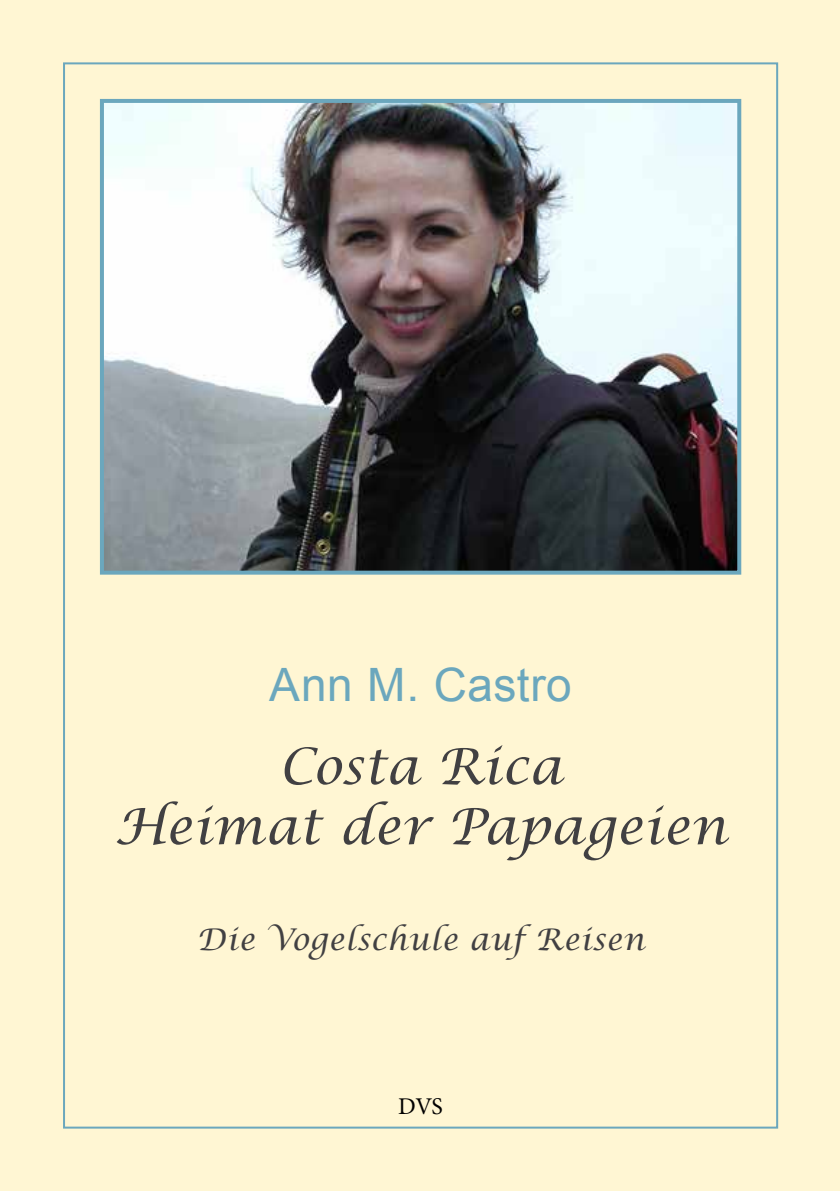
<style>
.page{position:relative;width:840px;height:1191px;background:#fff}
.page>*{position:absolute;margin:0;border:0;box-sizing:border-box;transform-origin:0 0}
.t1{font:italic 50px/60px "Lucida Calligraphy";letter-spacing:.005em;color:#414042;text-align:center}
.t2{font:46px "Arial";letter-spacing:.015em;color:#6ba7bd}
.t3{font:italic 30px "Lucida Calligraphy";letter-spacing:.02em;color:#414042}
.t4{font:24px "Minion Pro";color:#000}
</style>
<div class="page">
<div style="left:0;top:0;width:839px;height:1191px;background:#fff6d3"></div>
<img style="left:105px;top:104px;width:630px;height:465px">
<div style="left:100px;top:99px;width:640px;height:475px;border:4px solid #6ba7bd"></div>
<p class="t2" style="left:269px;top:658px;width:304px">Ann M. Castro</p>
<p class="t1" style="left:115px;top:741px;width:613px">Costa Rica<br>Heimat der Papageien</p>
<p class="t3" style="left:197px;top:924px;width:449px">Die Vogelschule auf Reisen</p>
<p class="t4" style="left:398px;top:1092px;width:46px">DVS</p>
</div>
